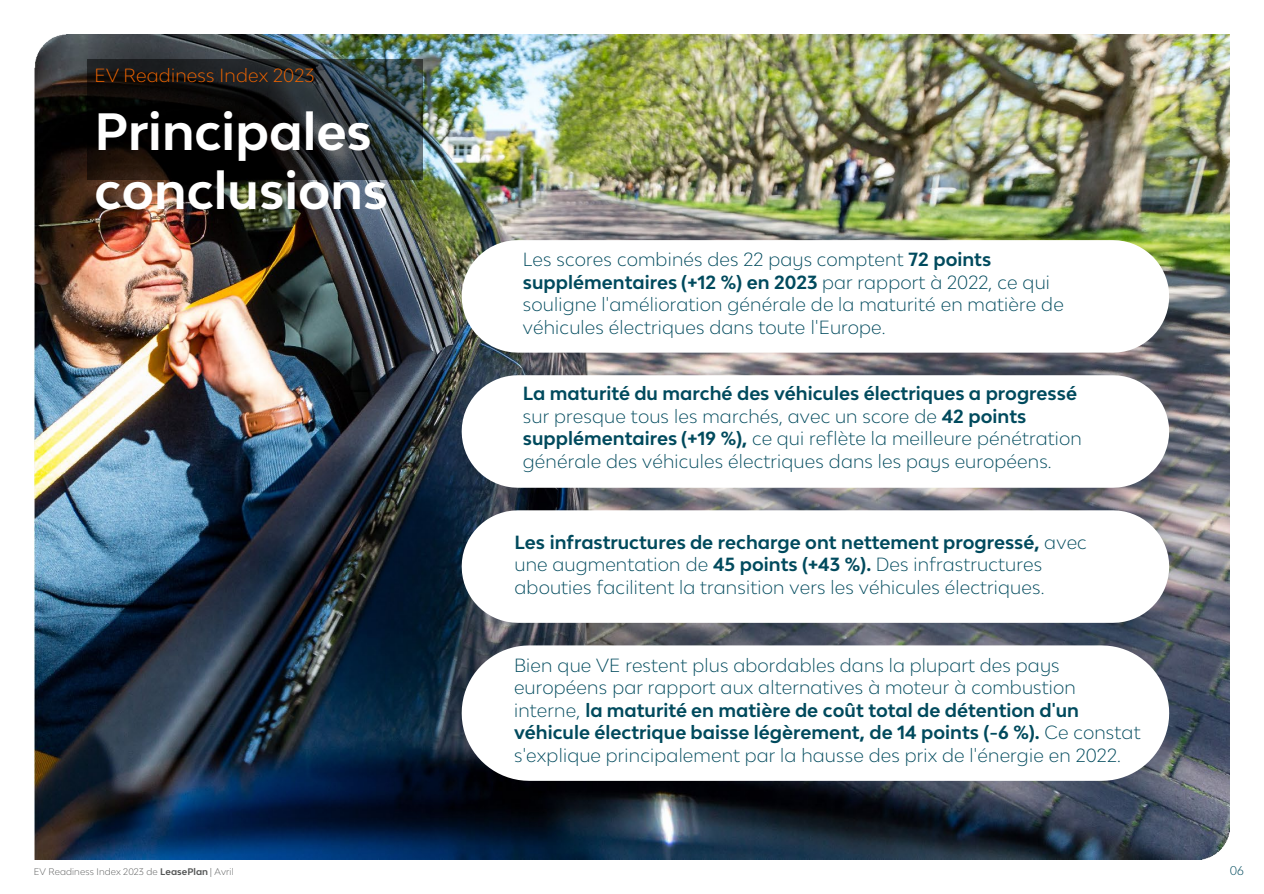
<style>
.page{position:relative;width:1264px;height:894px;background:#fff}
.page>*{position:absolute;margin:0;border:0;box-sizing:border-box;transform-origin:0 0}
.t1{font:700 49.5px/59.4px "Lease Plan";color:#fff}
.t2{font:300 18px/22.5px "Lease Plan";letter-spacing:.01em;color:#004a5d}
.t3{font:300 18px "Lease Plan";letter-spacing:.01em;color:#f06400}
.t4{font:300 12px "Lease Plan";color:#004a5d}
.t5{font:300 9px "Lease Plan";letter-spacing:.01em;color:#545656}
.s1{font-weight:700}
</style>
<div class="page">
<img style="left:34px;top:34px;width:1195px;height:825px">
<div style="left:87px;top:59px;width:335px;height:121px;background:#000;opacity:.5"></div>
<svg style="left:461px;top:240px;width:707px;height:112px"></svg>
<svg style="left:461px;top:375px;width:707px;height:112px"></svg>
<svg style="left:461px;top:510px;width:707px;height:112px"></svg>
<svg style="left:461px;top:645px;width:707px;height:135px"></svg>
<p class="t3" style="left:95px;top:64px;width:221px">EV Readiness Index 2023</p>
<p class="t1" style="left:95px;top:100px;width:295px">Principales conclusions</p>
<p class="t2" style="left:523px;top:248px;width:542px">Les scores combinés des 22 pays comptent <span class="s1">72 points supplémentaires (+12 %) en 2023</span> par rapport à 2022, ce qui souligne l'amélioration générale de la maturité en matière de véhicules électriques dans toute l'Europe.</p>
<p class="t2" style="left:523px;top:382px;width:560px"><span class="s1">La maturité du marché des véhicules électriques a progressé </span>sur presque tous les marchés, avec un score de <span class="s1">42 points supplémentaires (+19 %),</span> ce qui reflète la meilleure pénétration générale des véhicules électriques dans les pays européens.</p>
<p class="t2" style="left:514px;top:530px;width:573px"><span class="s1">Les infrastructures de recharge ont nettement progressé,</span> avec une augmentation de <span class="s1">45 points (+43 %).</span> Des infrastructures abouties facilitent la transition vers les véhicules électriques.</p>
<p class="t2" style="left:514px;top:653px;width:627px">Bien que VE restent plus abordables dans la plupart des pays européens par rapport aux alternatives à moteur à combustion interne, <span class="s1">la maturité en matière de coût total de détention d'un véhicule électrique baisse légèrement, de 14 points (-6 %).</span> Ce constat s'explique principalement par la hausse des prix de l'énergie en 2022.</p>
<p class="t5" style="left:34px;top:865px;width:201px">EV Readiness Index 2023 de <span class="s1">LeasePlan</span> | Avril</p>
<p class="t4" style="left:1229px;top:862px;width:16px">06</p>
</div>
